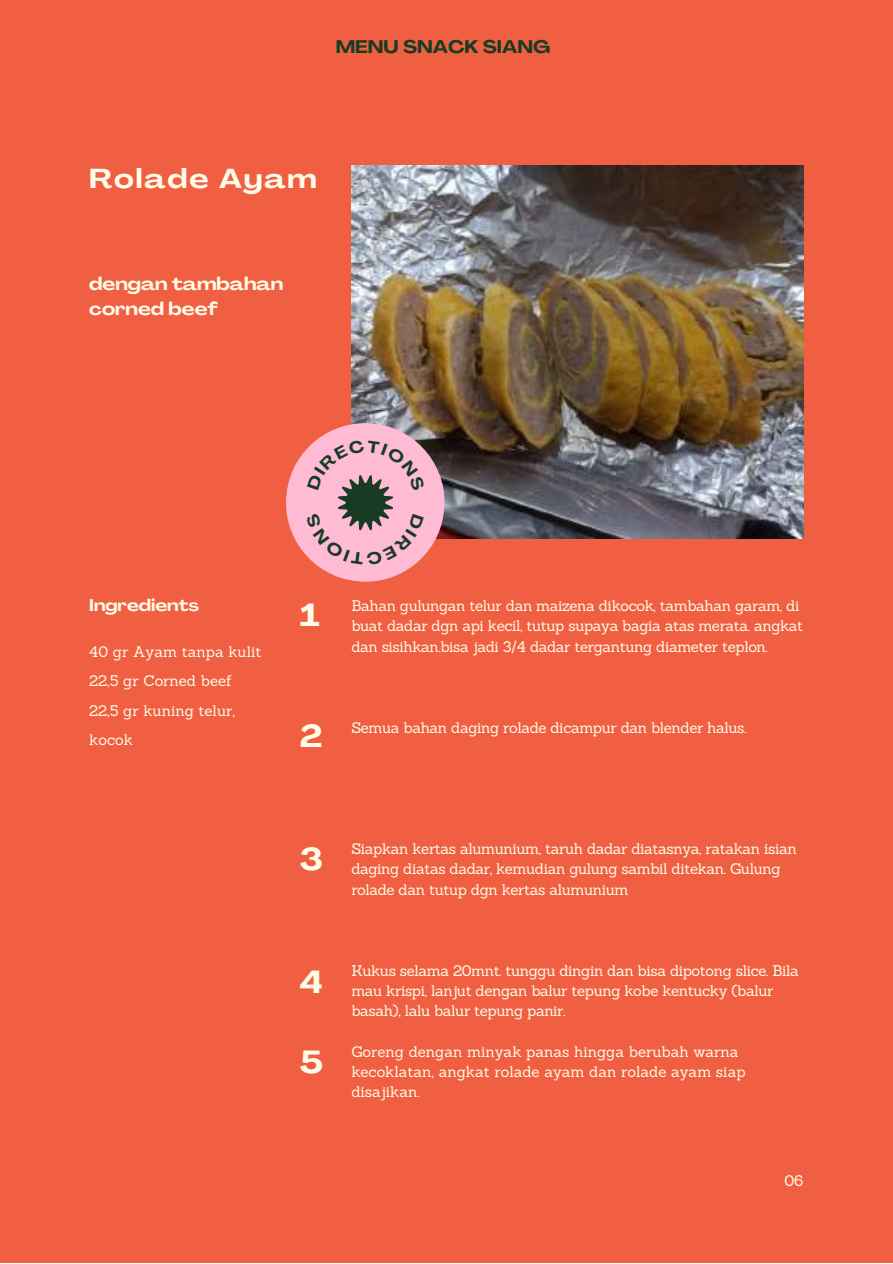
<style>
.page{position:relative;width:893px;height:1264px;background:#fff}
.page>*{position:absolute;margin:0;border:0;box-sizing:border-box;transform-origin:0 0}
.t1{font:700 expanded 31.5px "Agrandir";color:#fffde9}
.t2{font:700 expanded 27px "Agrandir";letter-spacing:.07em;color:#fffde9}
.t3{font:700 expanded 18px/24.8px "Agrandir";color:#fffde9}
.t4{font:700 expanded 18px "Agrandir";color:#183b23}
.t5{font:700 expanded 16.5px "Agrandir";color:#fffde9}
.t6{font:15px/20.2px "Sanchez";letter-spacing:-.025em;color:#fffde9}
.t7{font:15px/29.2px "Sanchez";color:#fffde9}
</style>
<div class="page">
<div style="left:0;top:0;width:892px;height:1262px;background:#f15f42"></div>
<img style="left:351px;top:165px;width:452px;height:374px">
<svg style="left:286px;top:414px;width:167px;height:168px"></svg>
<p class="t4" style="left:335px;top:39px;width:216px">MENU SNACK SIANG</p>
<h2 class="t2" style="left:89px;top:168px;width:229px">Rolade Ayam</h2>
<p class="t3" style="left:89px;top:273px;width:195px">dengan tambahan corned beef</p>
<p class="t5" style="left:89px;top:598px;width:111px">Ingredients</p>
<p class="t7" style="left:89px;top:637px;width:174px">40 gr Ayam tanpa kulit<br>22,5 gr Corned beef<br>22,5 gr kuning telur, kocok</p>
<h1 class="t1" style="left:300px;top:602px;width:21px">1</h1>
<h1 class="t1" style="left:300px;top:723px;width:24px">2</h1>
<p class="t6" style="left:351px;top:595px;width:453px">Bahan gulungan telur dan maizena dikocok, tambahan garam, di buat dadar dgn api kecil, tutup supaya bagia atas merata. angkat dan sisihkan.bisa jadi 3/4 dadar tergantung diameter teplon.</p>
<p class="t6" style="left:351px;top:717px;width:396px">Semua bahan daging rolade dicampur dan blender halus.</p>
<h1 class="t1" style="left:300px;top:846px;width:25px">3</h1>
<h1 class="t1" style="left:300px;top:969px;width:25px">4</h1>
<h1 class="t1" style="left:300px;top:1048px;width:25px">5</h1>
<p class="t6" style="left:351px;top:838px;width:447px">Siapkan kertas alumunium, taruh dadar diatasnya, ratakan isian daging diatas dadar, kemudian gulung sambil ditekan. Gulung rolade dan tutup dgn kertas alumunium</p>
<p class="t6" style="left:351px;top:960px;width:449px">Kukus selama 20mnt. tunggu dingin dan bisa dipotong slice. Bila mau krispi, lanjut dengan balur tepung kobe kentucky (balur basah), lalu balur tepung panir.</p>
<p class="t7" style="left:351px;top:1040px;width:395px;line-height:20.2px">Goreng dengan minyak panas hingga berubah warna kecoklatan, angkat rolade ayam dan rolade ayam siap disajikan.</p>
<p class="t6" style="left:784px;top:1170px;width:21px">06</p>
</div>
